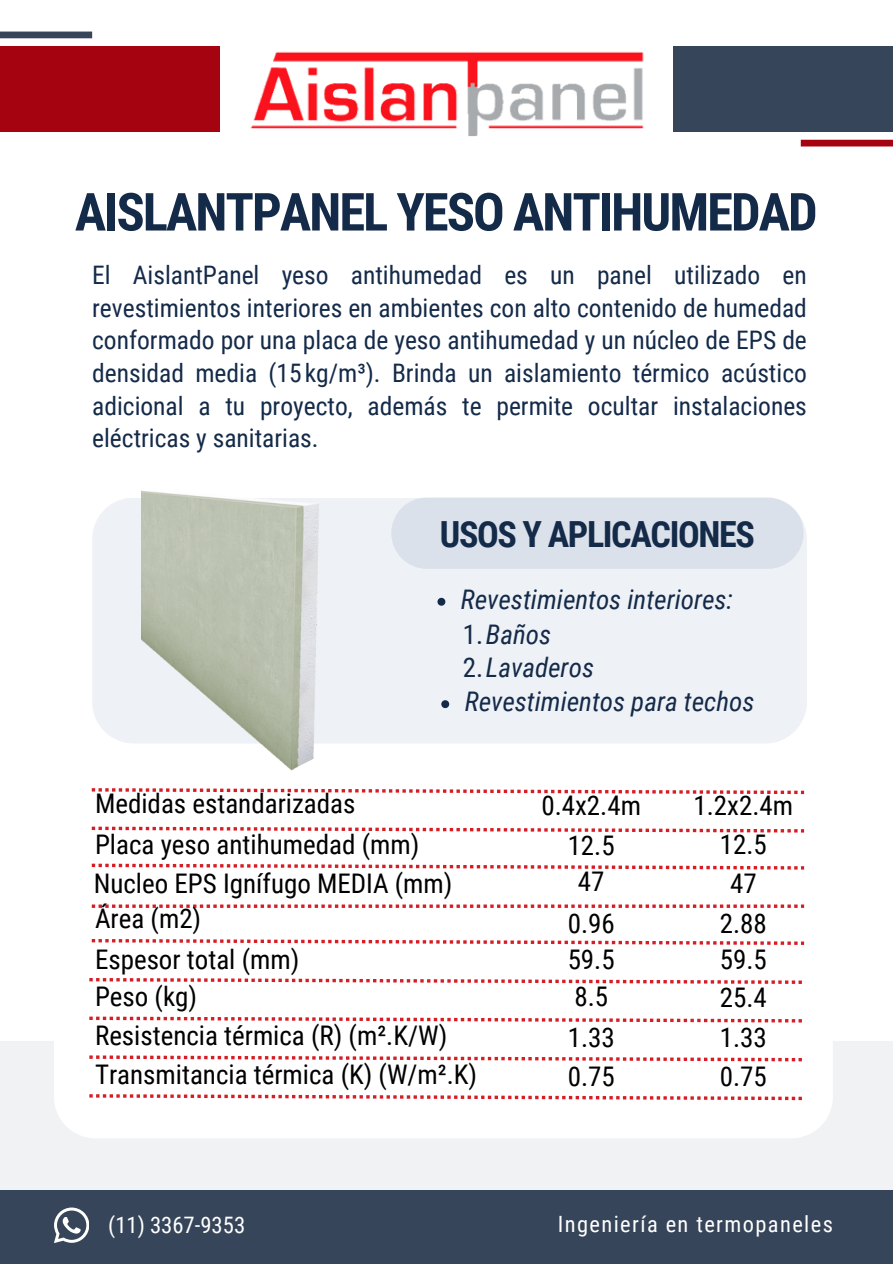
<style>
.page{position:relative;width:893px;height:1264px;background:#fff}
.page>*{position:absolute;margin:0;border:0;box-sizing:border-box;transform-origin:0 0}
.t1{font:700 52.5px "Roboto Condensed";letter-spacing:-.04em;color:#142a49}
.t2{font:700 36px "Roboto Condensed";letter-spacing:-.04em;color:#142a49}
.t3{font:27px "Roboto Condensed";color:#000}
.t4{font:italic 27px "Roboto Condensed";color:#142a49}
.t5{font:25.5px/32.7px "Roboto Condensed";color:#142a49;text-align:justify}
.t6{font:22.65px "Roboto Condensed";color:#fff}
.t7{font:22.5px "Roboto Condensed";letter-spacing:.06em;color:#fff}
.s1{font-style:normal}
</style>
<div class="page">
<div style="left:0;top:1041px;width:892px;height:222px;background:#f1f2f4"></div>
<div style="left:92px;top:498px;width:714px;height:245px;background:#eef1f5"></div>
<div style="left:0;top:1190px;width:892px;height:73px;background:#364559"></div>
<svg style="left:54px;top:1207px;width:35px;height:36px"></svg>
<div style="left:391px;top:497px;width:412px;height:72px;background:#dbe1ea"></div>
<img style="left:250px;top:51px;width:394px;height:85px">
<img style="left:141px;top:490px;width:244px;height:281px">
<svg style="left:54px;top:863px;width:778px;height:275px"></svg>
<svg style="left:92px;top:788px;width:712px;height:6px"></svg>
<svg style="left:92px;top:826px;width:712px;height:6px"></svg>
<svg style="left:92px;top:863px;width:712px;height:6px"></svg>
<svg style="left:92px;top:904px;width:712px;height:3px"></svg>
<svg style="left:92px;top:939px;width:712px;height:5px"></svg>
<svg style="left:89px;top:978px;width:712px;height:5px"></svg>
<svg style="left:89px;top:1016px;width:712px;height:6px"></svg>
<svg style="left:89px;top:1055px;width:712px;height:6px"></svg>
<svg style="left:89px;top:1094px;width:712px;height:6px"></svg>
<div style="left:0;top:46px;width:220px;height:86px;background:#a60311"></div>
<div style="left:0;top:32px;width:92px;height:6px;background:#364559"></div>
<div style="left:673px;top:46px;width:219px;height:86px;background:#364559"></div>
<div style="left:800px;top:140px;width:92px;height:6px;background:#a60311"></div>
<svg style="left:437px;top:598px;width:8px;height:7px"></svg>
<svg style="left:441px;top:700px;width:8px;height:8px"></svg>
<p class="t1" style="left:75px;top:182px;width:744px">AISLANTPANEL YESO ANTIHUMEDAD</p>
<p class="t5" style="left:92px;top:259px;width:716px">El AislantPanel yeso antihumedad es un panel utilizado en revestimientos interiores en ambientes con alto contenido de humedad conformado por una placa de yeso antihumedad y un núcleo de EPS de densidad media (15kg/m³). Brinda un aislamiento térmico acústico adicional a tu proyecto, además te permite ocultar instalaciones eléctricas y sanitarias.</p>
<h1 class="t2" style="left:440px;top:513px;width:316px">USOS Y APLICACIONES</h1>
<h3 class="t4" style="left:461px;top:584px;width:273px">Revestimientos interiores:</h3>
<h3 class="t4" style="left:462px;top:619px;width:90px"><span class="s1">1.</span>Baños</h3>
<h3 class="t4" style="left:462px;top:652px;width:133px"><span class="s1">2.</span>Lavaderos</h3>
<p class="t4" style="left:464px;top:686px;width:291px">Revestimientos para techos</p>
<h3 class="t3" style="left:95px;top:788px;width:262px">Medidas estandarizadas</h3>
<h3 class="t3" style="left:541px;top:789px;width:101px">0.4x2.4m</h3>
<p class="t3" style="left:693px;top:789px;width:101px">1.2x2.4m</p>
<h3 class="t3" style="left:567px;top:830px;width:49px">12.5</h3>
<p class="t3" style="left:719px;top:829px;width:49px">12.5</p>
<h3 class="t3" style="left:578px;top:865px;width:28px">47</h3>
<h3 class="t3" style="left:730px;top:867px;width:28px">47</h3>
<h3 class="t3" style="left:567px;top:908px;width:49px">0.96</h3>
<h3 class="t3" style="left:719px;top:908px;width:49px">2.88</h3>
<h3 class="t3" style="left:567px;top:943px;width:49px">59.5</h3>
<h3 class="t3" style="left:719px;top:943px;width:49px">59.5</h3>
<h3 class="t3" style="left:574px;top:980px;width:35px">8.5</h3>
<h3 class="t3" style="left:719px;top:982px;width:49px">25.4</h3>
<h3 class="t3" style="left:567px;top:1021px;width:49px">1.33</h3>
<h3 class="t3" style="left:719px;top:1021px;width:49px">1.33</h3>
<h3 class="t3" style="left:567px;top:1060px;width:49px">0.75</h3>
<h3 class="t3" style="left:719px;top:1060px;width:49px">0.75</h3>
<p class="t3" style="left:95px;top:829px;width:326px">Placa yeso antihumedad (mm)</p>
<p class="t3" style="left:94px;top:867px;width:360px">Nucleo EPS Ignífugo MEDIA (mm)</p>
<p class="t3" style="left:95px;top:903px;width:108px">Área (m2)</p>
<h3 class="t3" style="left:95px;top:944px;width:206px">Espesor total (mm)</h3>
<h3 class="t3" style="left:95px;top:981px;width:104px">Peso (kg)</h3>
<h3 class="t3" style="left:95px;top:1019px;width:354px">Resistencia térmica (R) (m².K/W)</h3>
<h3 class="t3" style="left:95px;top:1058px;width:383px">Transmitancia térmica (K) (W/m².K)</h3>
<p class="t6" style="left:108px;top:1212px;width:138px">(11) 3367-9353</p>
<h3 class="t7" style="left:558px;top:1211px;width:276px">Ingeniería en termopaneles</h3>
</div>
